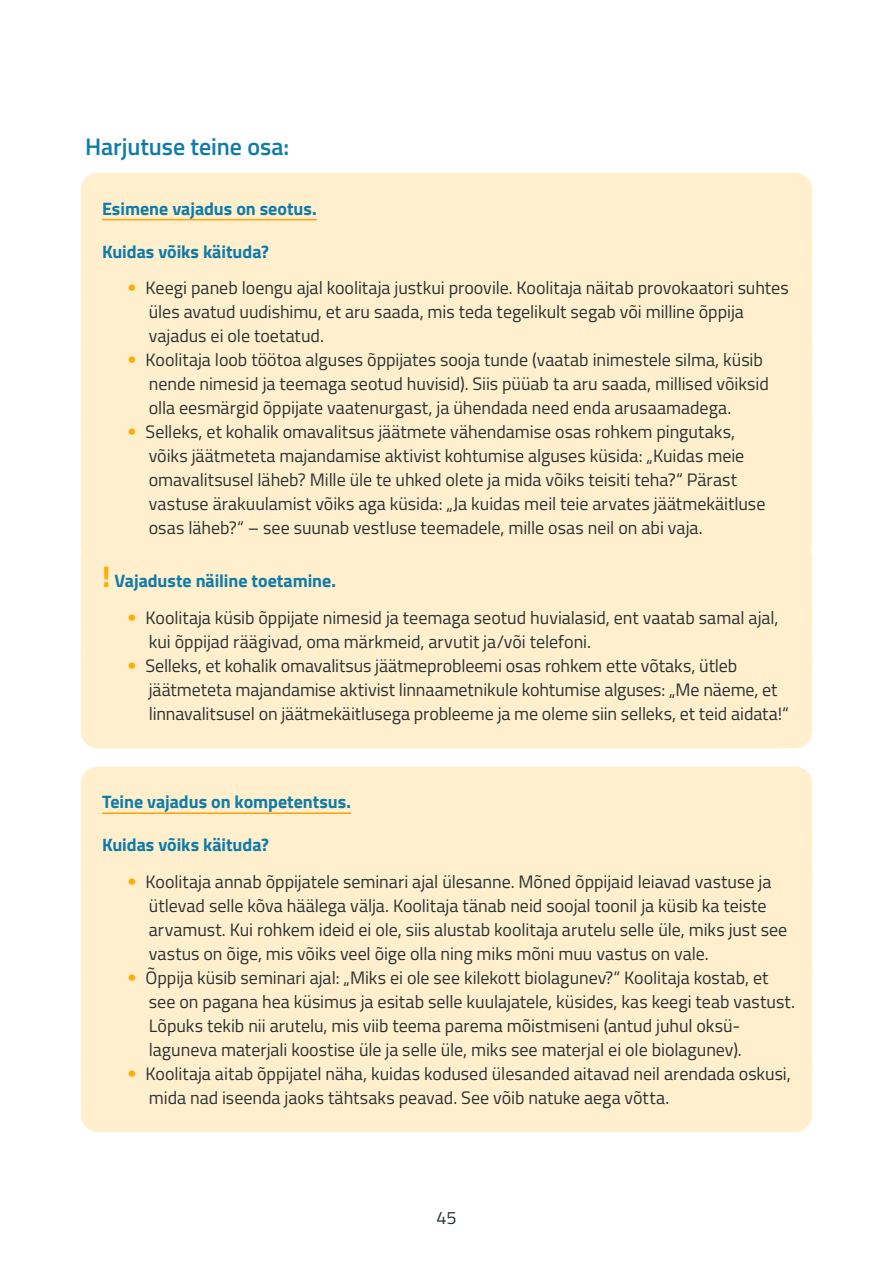
<style>
.page{position:relative;width:893px;height:1263px;background:#fff}
.page>*{position:absolute;margin:0;border:0;box-sizing:border-box;transform-origin:0 0}
.t1{font:600 24px "Titillium Web";letter-spacing:-.005em;color:#0f7ba9}
.t2{font:18px/24px "Titillium Web";letter-spacing:-.005em;color:#293333}
.t3{font:700 18px "Titillium Web";color:#0f7ba9}
.s1{font-family:"Avenir";font-weight:800;color:#ffad05}
.s2{font-size:30px;color:#ffad05}
</style>
<div class="page">
<div style="left:81px;top:173px;width:731px;height:51px;background:#ffefcd"></div>
<hr style="left:102px;top:219px;width:215px;height:1px;background:#fca311">
<div style="left:81px;top:224px;width:731px;height:50px;background:#ffefcd"></div>
<div style="left:81px;top:261px;width:731px;height:109px;background:#ffefcd;border-radius:17px"></div>
<div style="left:81px;top:333px;width:731px;height:109px;background:#ffefcd;border-radius:17px"></div>
<div style="left:81px;top:405px;width:731px;height:157px;background:#ffefcd;border-radius:17px"></div>
<div style="left:81px;top:549px;width:731px;height:55px;background:#ffefcd"></div>
<div style="left:81px;top:591px;width:731px;height:85px;background:#ffefcd;border-radius:17px"></div>
<div style="left:81px;top:639px;width:731px;height:109px;background:#ffefcd;border-radius:17px"></div>
<div style="left:81px;top:766px;width:731px;height:52px;background:#ffefcd"></div>
<hr style="left:102px;top:812px;width:249px;height:2px;background:#fca311">
<div style="left:81px;top:818px;width:731px;height:50px;background:#ffefcd"></div>
<div style="left:81px;top:855px;width:731px;height:133px;background:#ffefcd;border-radius:17px"></div>
<div style="left:81px;top:951px;width:731px;height:133px;background:#ffefcd;border-radius:17px"></div>
<div style="left:81px;top:1047px;width:731px;height:85px;background:#ffefcd;border-radius:17px"></div>
<h1 class="t1" style="left:85px;top:128px;width:206px">Harjutuse teine osa:</h1>
<p class="t3" style="left:102px;top:195px;width:216px">Esimene vajadus on seotus.</p>
<p class="t3" style="left:102px;top:237px;width:168px">Kuidas võiks käituda?</p>
<p class="t2" style="left:149px;top:275px;width:641px;text-indent:-21px"><span class="s1">•</span> Keegi paneb loengu ajal koolitaja justkui proovile. Koolitaja näitab provokaatori suhtes üles avatud uudishimu, et aru saada, mis teda tegelikult segab või milline õppija vajadus ei ole toetatud.</p>
<p class="t2" style="left:149px;top:347px;width:622px;text-indent:-21px"><span class="s1">•</span> Koolitaja loob töötoa alguses õppijates sooja tunde (vaatab inimestele silma, küsib nende nimesid ja teemaga seotud huvisid). Siis püüab ta aru saada, millised võiksid olla eesmärgid õppijate vaatenurgast, ja ühendada need enda arusaamadega.</p>
<p class="t2" style="left:149px;top:419px;width:618px;text-indent:-21px"><span class="s1">•</span> Selleks, et kohalik omavalitsus jäätmete vähendamise osas rohkem pingutaks, võiks jäätmeteta majandamise aktivist kohtumise alguses küsida: „Kuidas meie omavalitsusel läheb? Mille üle te uhked olete ja mida võiks teisiti teha?“ Pärast vastuse ärakuulamist võiks aga küsida: „Ja kuidas meil teie arvates jäätmekäitluse osas läheb?“ – see suunab vestluse teemadele, mille osas neil on abi vaja.</p>
<p class="t3" style="left:102px;top:567px;width:235px"><span class="s2">!</span> Vajaduste näiline toetamine.</p>
<p class="t2" style="left:149px;top:605px;width:631px;text-indent:-21px"><span class="s1">•</span> Koolitaja küsib õppijate nimesid ja teemaga seotud huvialasid, ent vaatab samal ajal, kui õppijad räägivad, oma märkmeid, arvutit ja/või telefoni.</p>
<p class="t2" style="left:149px;top:653px;width:641px;text-indent:-21px"><span class="s1">•</span> Selleks, et kohalik omavalitsus jäätmeprobleemi osas rohkem ette võtaks, ütleb jäätmeteta majandamise aktivist linnaametnikule kohtumise alguses: „Me näeme, et linnavalitsusel on jäätmekäitlusega probleeme ja me oleme siin selleks, et teid aidata!“</p>
<p class="t3" style="left:102px;top:788px;width:251px">Teine vajadus on kompetentsus.</p>
<p class="t3" style="left:102px;top:831px;width:168px">Kuidas võiks käituda?</p>
<p class="t2" style="left:149px;top:869px;width:640px;text-indent:-21px"><span class="s1">•</span> Koolitaja annab õppijatele seminari ajal ülesanne. Mõned õppijaid leiavad vastuse ja ütlevad selle kõva häälega välja. Koolitaja tänab neid soojal toonil ja küsib ka teiste arvamust. Kui rohkem ideid ei ole, siis alustab koolitaja arutelu selle üle, miks just see vastus on õige, mis võiks veel õige olla ning miks mõni muu vastus on vale.</p>
<p class="t2" style="left:149px;top:965px;width:648px;text-indent:-21px"><span class="s1">•</span> Õppija küsib seminari ajal: „Miks ei ole see kilekott biolagunev?“ Koolitaja kostab, et see on pagana hea küsimus ja esitab selle kuulajatele, küsides, kas keegi teab vastust.<br>Lõpuks tekib nii arutelu, mis viib teema parema mõistmiseni (antud juhul oksü&shy;laguneva materjali koostise üle ja selle üle, miks see materjal ei ole biolagunev).</p>
<p class="t2" style="left:149px;top:1060px;width:643px;text-indent:-21px"><span class="s1">•</span> Koolitaja aitab õppijatel näha, kuidas kodused ülesanded aitavad neil arendada oskusi, mida nad iseenda jaoks tähtsaks peavad. See võib natuke aega võtta.</p>
<p class="t2" style="left:436px;top:1205px;width:21px">45</p>
</div>
